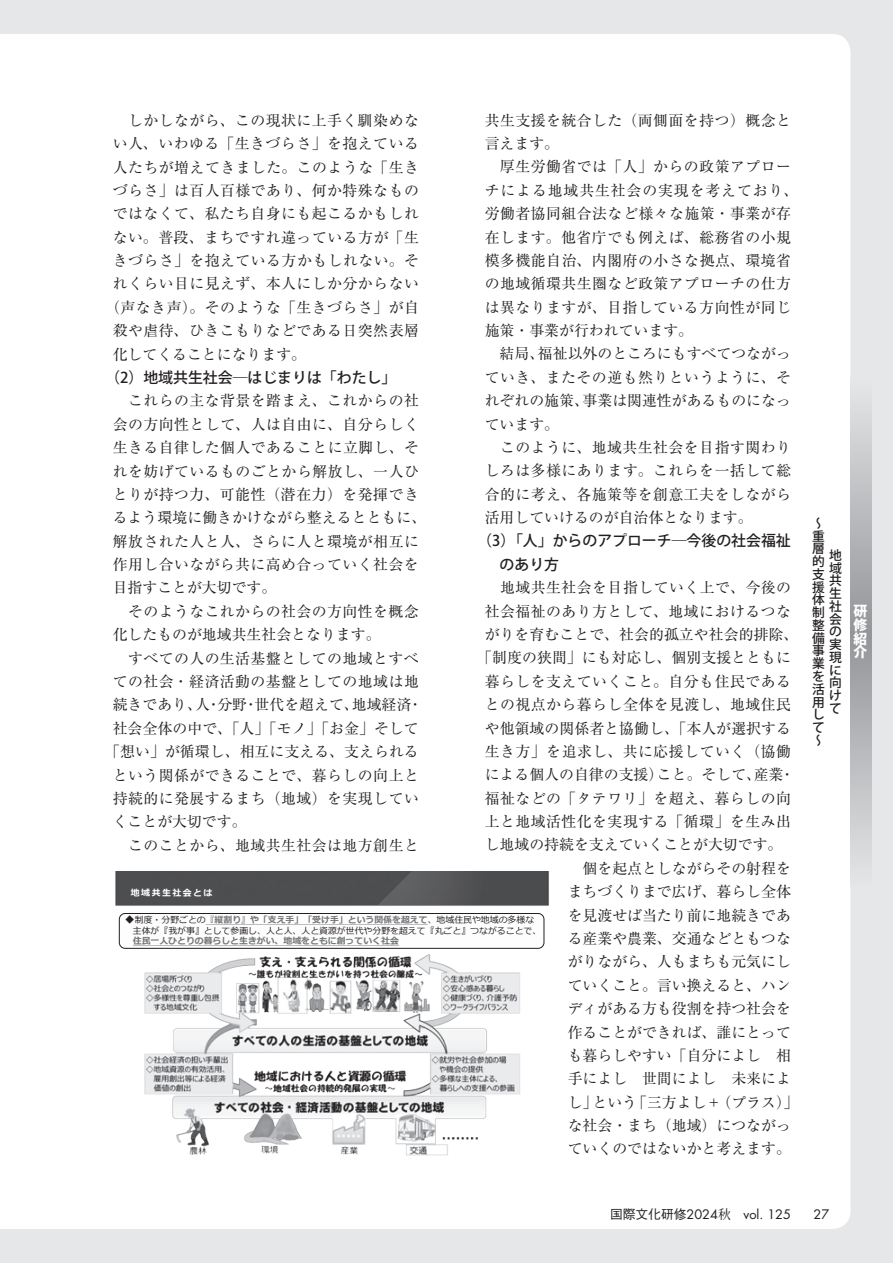
<style>
.page{position:relative;width:893px;height:1263px;background:#e6e7e9}
.page>*{position:absolute;margin:0;border:0;box-sizing:border-box;transform-origin:0 0}
.t1{font:14.85px/23.4px "Ryumin Pro";letter-spacing:.03em;color:#231f20}
.t2{font:14.85px "Ryumin Pro";color:#231f20}
.t3{font:14.85px "Ryumin Pro";letter-spacing:.005em;color:#231f20}
.t4{font:500 14.85px/23.4px "Koz Go Pro";color:#231f20}
.t5{font:800 13.8px/13.8px "Koz Go Pro";color:#fff;text-align:justify}
.t6{font:500 12.75px/12.8px "Koz Go Pro";color:#231f20;text-align:justify}
.t7{font:12.75px "Futura";color:#231f20}
.t8{font:8.85px/10.4px "Meiryo";color:#231f20}
.t9{font:700 8.85px "Meiryo";color:#727477}
.t10{font:700 8.85px "Meiryo";letter-spacing:.17em;color:#fff}
.s1{font-family:"MS P Gothic";font-size:9.9px}
.s2{font-weight:700;color:#727477}
.s3{font-family:"Gothic BBB Pro";font-weight:500}
.s4{font-family:"Koz Min Pro"}
</style>
<div class="page">
<div style="left:0;top:34px;width:850px;height:1195px;background:#fff"></div>
<svg style="left:850px;top:411px;width:22px;height:446px;background:#b7b8bb"></svg>
<div style="left:113px;top:925px;width:442px;height:236px;background:#fff"></div>
<img style="left:113px;top:872px;width:245px;height:53px">
<img style="left:358px;top:872px;width:197px;height:53px">
<img style="left:121px;top:948px;width:421px;height:213px">
<div style="left:119px;top:913px;width:425px;height:35px;background:#fdfdfd;border-radius:6px"></div>
<div style="left:119px;top:913px;width:425px;height:36px;border:1px solid #231f20;border-radius:6px"></div>
<svg style="left:206px;top:924px;width:222px;height:1px"></svg>
<svg style="left:133px;top:945px;width:266px;height:1px"></svg>
<p class="t1" style="left:485px;top:107px;width:315px">共生支援を統合した（両側面を持つ）概念と言えます。<br>　厚生労働省では「人」からの政策アプローチによる地域共生社会の実現を考えており、労働者協同組合法など様々な施策・事業が存在します。他省庁でも例えば、総務省の小規模多機能自治、内閣府の小さな拠点、環境省の地域循環共生圏など政策アプローチの仕方は異なりますが、目指している方向性が同じ施策・事業が行われています。<br>　結局、福祉以外のところにもすべてつながっていき、またその逆も然りというように、それぞれの施策、事業は関連性があるものになっています。<br>　このように、地域共生社会を目指す関わりしろは多様にあります。これらを一括して総合的に考え、各施策等を創意工夫をしながら活用していけるのが自治体となります。</p>
<p class="t4" style="left:500px;top:530px;width:293px;text-indent:-22px">（3）「人」からのアプローチ―今後の社会福祉のあり方</p>
<p class="t1" style="left:485px;top:575px;width:308px">　地域共生社会を目指していく上で、今後の</p>
<p class="t1" style="left:485px;top:598px;width:308px">社会福祉のあり方として、地域におけるつな</p>
<p class="t3" style="left:485px;top:623px;width:315px">がりを育むことで、社会的孤立や社会的排除、</p>
<p class="t3" style="left:477px;top:646px;width:315px">「制度の狭間」にも対応し、個別支援とともに</p>
<p class="t1" style="left:485px;top:668px;width:308px">暮らしを支えていくこと。自分も住民である</p>
<p class="t1" style="left:485px;top:692px;width:308px">との視点から暮らし全体を見渡し、地域住民</p>
<p class="t3" style="left:485px;top:716px;width:308px">や他領域の関係者と協働し、「本人が選択する</p>
<p class="t1" style="left:485px;top:739px;width:308px">生き方」を追求し、共に応援していく（協働</p>
<p class="t2" style="left:485px;top:763px;width:311px">による個人の自律の支援）こと。そして、産業・</p>
<p class="t1" style="left:485px;top:785px;width:308px">福祉などの「タテワリ」を超え、暮らしの向</p>
<p class="t1" style="left:485px;top:809px;width:308px">上と地域活性化を実現する「循環」を生み出</p>
<p class="t2" style="left:485px;top:833px;width:299px">し地域の持続を支えていくことが大切です。</p>
<p class="t2" style="left:568px;top:856px;width:225px">　個を起点としながらその射程を</p>
<p class="t2" style="left:568px;top:880px;width:225px">まちづくりまで広げ、暮らし全体</p>
<p class="t2" style="left:568px;top:903px;width:225px">を見渡せば当たり前に地続きであ</p>
<p class="t2" style="left:568px;top:927px;width:225px">る産業や農業、交通などともつな</p>
<p class="t2" style="left:568px;top:950px;width:225px">がりながら、人もまちも元気にし</p>
<p class="t2" style="left:568px;top:973px;width:225px">ていくこと。言い換えると、ハン</p>
<p class="t2" style="left:568px;top:997px;width:225px">ディがある方も役割を持つ社会を</p>
<p class="t2" style="left:568px;top:1020px;width:225px">作ることができれば、誰にとって</p>
<p class="t2" style="left:568px;top:1044px;width:225px">も暮らしやすい「自分によし　相</p>
<p class="t2" style="left:568px;top:1067px;width:225px">手によし　世間によし　未来によ</p>
<p class="t2" style="left:568px;top:1090px;width:232px">し」という「三方よし＋（プラス）」</p>
<p class="t2" style="left:568px;top:1114px;width:225px">な社会・まち（地域）につながっ</p>
<p class="t2" style="left:568px;top:1137px;width:225px">ていくのではないかと考えます。</p>
<p class="t1" style="left:113px;top:108px;width:308px">　しかしながら、この現状に上手く馴染めな</p>
<p class="t1" style="left:113px;top:131px;width:308px">い人、いわゆる「生きづらさ」を抱えている</p>
<p class="t1" style="left:113px;top:154px;width:308px">人たちが増えてきました。このような「生き</p>
<p class="t1" style="left:113px;top:178px;width:308px">づらさ」は百人百様であり、何か特殊なもの</p>
<p class="t1" style="left:113px;top:201px;width:308px">ではなくて、私たち自身にも起こるかもしれ</p>
<p class="t1" style="left:113px;top:224px;width:308px">ない。普段、まちですれ違っている方が「生</p>
<p class="t1" style="left:113px;top:248px;width:308px">きづらさ」を抱えている方かもしれない。そ</p>
<p class="t1" style="left:113px;top:271px;width:308px">れくらい目に見えず、本人にしか分からない</p>
<p class="t1" style="left:105px;top:295px;width:315px">（声なき声）。そのような「生きづらさ」が自</p>
<p class="t1" style="left:113px;top:318px;width:308px">殺や虐待、ひきこもりなどである日突然表層</p>
<p class="t2" style="left:113px;top:342px;width:195px">化してくることになります。</p>
<p class="t4" style="left:105px;top:367px;width:293px">（2）地域共生社会―はじまりは「わたし」</p>
<p class="t1" style="left:113px;top:388px;width:308px">　これらの主な背景を踏まえ、これからの社</p>
<p class="t1" style="left:113px;top:411px;width:308px">会の方向性として、人は自由に、自分らしく</p>
<p class="t1" style="left:113px;top:435px;width:308px">生きる自律した個人であることに立脚し、そ</p>
<p class="t1" style="left:113px;top:458px;width:308px">れを妨げているものごとから解放し、一人ひ</p>
<p class="t1" style="left:113px;top:482px;width:308px">とりが持つ力、可能性（潜在力）を発揮でき</p>
<p class="t3" style="left:113px;top:506px;width:315px">るよう環境に働きかけながら整えるとともに、</p>
<p class="t1" style="left:113px;top:528px;width:308px">解放された人と人、さらに人と環境が相互に</p>
<p class="t1" style="left:113px;top:552px;width:308px">作用し合いながら共に高め合っていく社会を</p>
<p class="t2" style="left:113px;top:576px;width:165px">目指すことが大切です。</p>
<p class="t1" style="left:113px;top:598px;width:308px">　そのようなこれからの社会の方向性を概念</p>
<p class="t2" style="left:113px;top:623px;width:269px">化したものが地域共生社会となります。</p>
<p class="t1" style="left:113px;top:645px;width:308px">　すべての人の生活基盤としての地域とすべ</p>
<p class="t1" style="left:113px;top:669px;width:308px">ての社会・経済活動の基盤としての地域は地</p>
<p class="t2" style="left:113px;top:693px;width:311px">続きであり、人・分野・世代を超えて、地域経済・</p>
<p class="t3" style="left:113px;top:716px;width:308px">社会全体の中で、「人」「モノ」「お金」そして</p>
<p class="t3" style="left:105px;top:740px;width:315px">「想い」が循環し、相互に支える、支えられる</p>
<p class="t1" style="left:113px;top:762px;width:308px">という関係ができることで、暮らしの向上と</p>
<p class="t1" style="left:113px;top:786px;width:308px">持続的に発展するまち（地域）を実現してい</p>
<p class="t2" style="left:113px;top:810px;width:135px">くことが大切です。</p>
<p class="t1" style="left:113px;top:832px;width:308px">　このことから、地域共生社会は地方創生と</p>
<p class="t10" style="left:131px;top:888px;width:83px">地域共生社会とは</p>
<p class="t8" style="left:133px;top:915px;width:410px;text-indent:-8px"><span class="s1">◆</span>制度・分野ごとの<span class="s2">『縦割り』や「支え手」「受け手」という関係を超えて</span>、地域住民や地域の多様な主体が『我が事』として参画し、人と人、人と資源が世代や分野を超えて『丸ごと』つながることで、</p>
<p class="t9" style="left:133px;top:936px;width:268px">住民一人ひとりの暮らしと生きがい、地域をともに創っていく社会</p>
<p class="t6" style="left:812px;top:517px;width:14px;text-align:left">～重層的支援体制整備事業を活用して～</p>
<p class="t6" style="left:829px;top:549px;width:14px">地域共生社会の実現に向けて</p>
<p class="t5" style="left:854px;top:605px;width:15px">研修紹介</p>
<p class="t7" style="left:610px;top:1205px;width:182px"><span class="s3">国際文化研修</span>2024<span class="s4">秋　</span>vol. 125</p>
<p class="t7" style="left:813px;top:1205px;width:17px">27</p>
</div>
